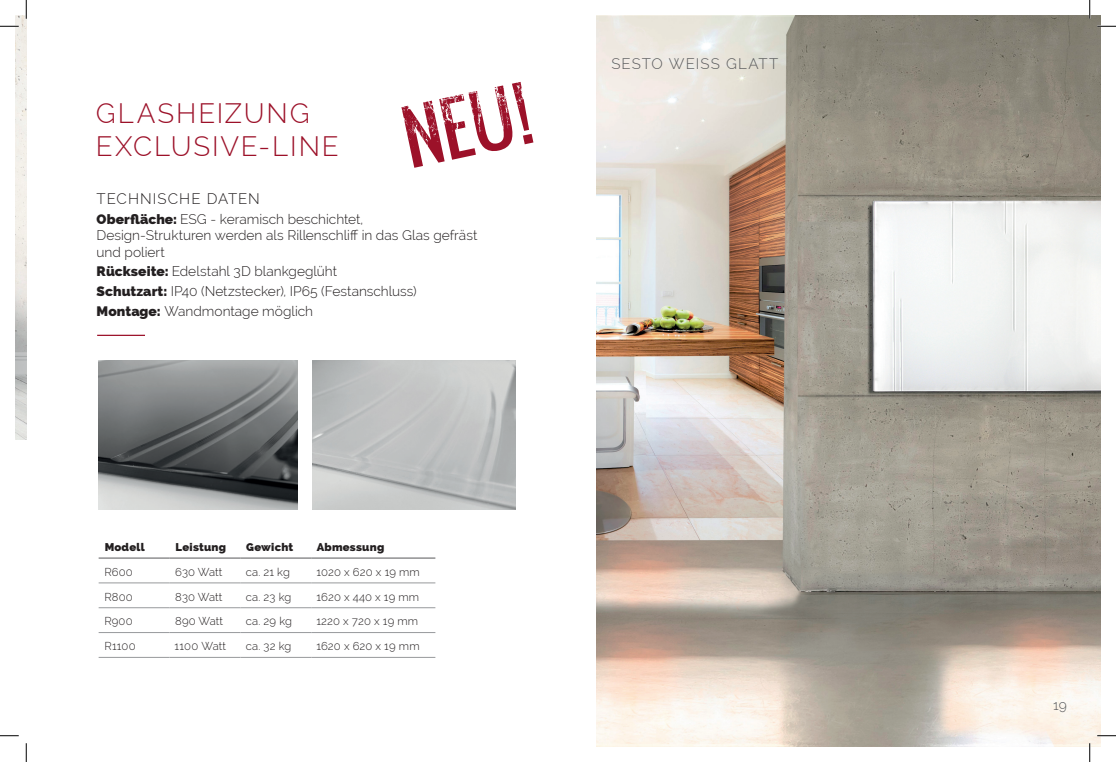
<style>
.page{position:relative;width:1116px;height:762px;background:#fff}
.page>*{position:absolute;margin:0;border:0;box-sizing:border-box;transform-origin:0 0}
.t1{font:300 27.5px/33px "Raleway";letter-spacing:.065em;color:#9c1129}
.t2{font:300 15px "Raleway";letter-spacing:.065em;color:#231f20}
.t3{font:300 15px "Raleway";letter-spacing:.07em;color:#57585a}
.t4{font:300 13.75px/16.2px "Raleway";color:#231f20}
.t5{font:300 13.75px "Raleway";color:#57585a}
.t6{font:300 11.25px "Raleway";letter-spacing:.01em;color:#231f20}
.t7{font:800 11.25px "Raleway";letter-spacing:.02em;color:#231f20}
.s1{font-weight:800}
</style>
<div class="page">
<img style="left:596px;top:16px;width:504px;height:730px">
<hr style="left:99px;top:582px;width:70px;height:1px;background:#97999c">
<hr style="left:169px;top:582px;width:71px;height:1px;background:#97999c">
<hr style="left:240px;top:582px;width:71px;height:1px;background:#97999c">
<hr style="left:311px;top:582px;width:124px;height:1px;background:#97999c">
<hr style="left:99px;top:607px;width:70px;height:1px;background:#97999c">
<hr style="left:169px;top:607px;width:71px;height:1px;background:#97999c">
<hr style="left:240px;top:607px;width:71px;height:1px;background:#97999c">
<hr style="left:311px;top:607px;width:124px;height:1px;background:#97999c">
<hr style="left:99px;top:632px;width:70px;height:1px;background:#97999c">
<hr style="left:169px;top:632px;width:71px;height:1px;background:#97999c">
<hr style="left:240px;top:632px;width:71px;height:1px;background:#97999c">
<hr style="left:311px;top:632px;width:124px;height:1px;background:#97999c">
<hr style="left:99px;top:656px;width:70px;height:1px;background:#97999c">
<hr style="left:169px;top:656px;width:71px;height:1px;background:#97999c">
<hr style="left:240px;top:656px;width:71px;height:1px;background:#97999c">
<hr style="left:311px;top:656px;width:124px;height:1px;background:#97999c">
<hr style="left:99px;top:557px;width:70px;height:1px;background:#57585a">
<hr style="left:169px;top:557px;width:71px;height:1px;background:#57585a">
<hr style="left:240px;top:557px;width:71px;height:1px;background:#57585a">
<hr style="left:311px;top:557px;width:124px;height:1px;background:#57585a">
<hr style="left:97px;top:334px;width:48px;height:2px;background:#9c1129">
<svg style="left:401px;top:82px;width:132px;height:86px"></svg>
<img style="left:16px;top:16px;width:10px;height:423px">
<img style="left:99px;top:360px;width:199px;height:149px">
<img style="left:312px;top:360px;width:203px;height:149px">
<svg style="left:0;top:25px;width:19px;height:2px"></svg>
<svg style="left:1097px;top:25px;width:18px;height:2px"></svg>
<svg style="left:0;top:735px;width:19px;height:1px"></svg>
<svg style="left:1097px;top:734px;width:18px;height:2px"></svg>
<svg style="left:25px;top:0;width:2px;height:19px"></svg>
<svg style="left:25px;top:743px;width:2px;height:18px"></svg>
<svg style="left:1088px;top:0;width:2px;height:19px"></svg>
<svg style="left:1088px;top:742px;width:2px;height:19px"></svg>
<h1 class="t1" style="left:96px;top:97px;width:245px">GLASHEIZUNG<br>EXCLUSIVE-LINE</h1>
<p class="t2" style="left:97px;top:190px;width:165px">TECHNISCHE DATEN</p>
<p class="t4" style="left:97px;top:211px;width:382px"><span class="s1">Oberfläche:</span> ESG - keramisch beschichtet,<br>Design-Strukturen werden als Rillenschliff in das Glas gefräst und poliert</p>
<p class="t4" style="left:97px;top:261px;width:322px;line-height:19.8px"><span class="s1">Rückseite:</span> Edelstahl 3D blankgeglüht<br><span class="s1">Schutzart:</span> IP40 (Netzstecker), IP65 (Festanschluss)<br><span class="s1">Montage:</span> Wandmontage möglich</p>
<p class="t7" style="left:105px;top:540px;width:42px">Modell</p>
<p class="t7" style="left:176px;top:540px;width:52px">Leistung</p>
<p class="t7" style="left:246px;top:540px;width:49px">Gewicht</p>
<p class="t7" style="left:317px;top:540px;width:69px">Abmessung</p>
<p class="t6" style="left:104px;top:565px;width:30px">R600</p>
<p class="t6" style="left:175px;top:565px;width:49px">630 Watt</p>
<p class="t6" style="left:246px;top:565px;width:46px">ca. 21 kg</p>
<p class="t6" style="left:316px;top:565px;width:105px">1020 x 620 x 19 mm</p>
<p class="t6" style="left:104px;top:589px;width:30px">R800</p>
<p class="t6" style="left:175px;top:589px;width:49px">830 Watt</p>
<p class="t6" style="left:246px;top:589px;width:47px">ca. 23 kg</p>
<p class="t6" style="left:316px;top:589px;width:104px">1620 x 440 x 19 mm</p>
<p class="t6" style="left:104px;top:614px;width:30px">R900</p>
<p class="t6" style="left:175px;top:614px;width:49px">890 Watt</p>
<p class="t6" style="left:246px;top:614px;width:48px">ca. 29 kg</p>
<p class="t6" style="left:316px;top:614px;width:103px">1220 x 720 x 19 mm</p>
<p class="t6" style="left:104px;top:639px;width:33px">R1100</p>
<p class="t6" style="left:175px;top:639px;width:53px">1100 Watt</p>
<p class="t6" style="left:246px;top:639px;width:47px">ca. 32 kg</p>
<p class="t6" style="left:316px;top:639px;width:105px">1620 x 620 x 19 mm</p>
<p class="t3" style="left:611px;top:55px;width:168px">SESTO WEISS GLATT</p>
<p class="t5" style="left:1053px;top:696px;width:15px">19</p>
</div>
